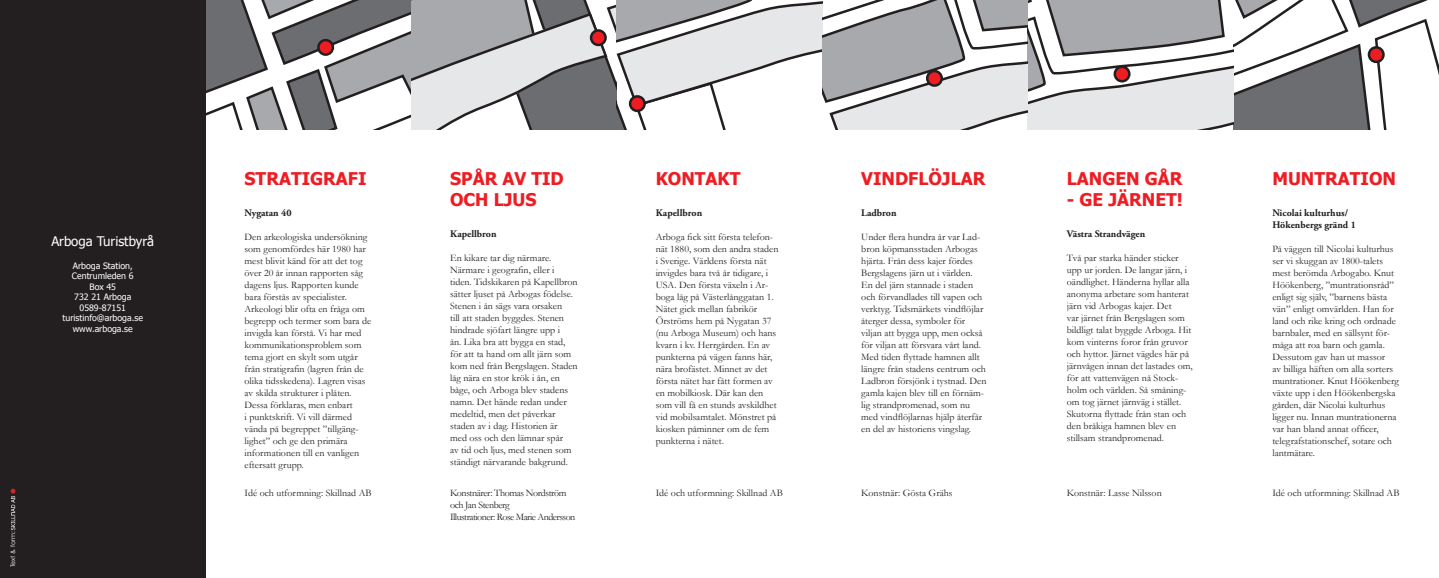
<style>
.page{position:relative;width:1439px;height:578px;background:#fff}
.page>*{position:absolute;margin:0;border:0;box-sizing:border-box;transform-origin:0 0}
.t1{font:700 17.5px/21px "Tahoma";color:#ee1d23}
.t2{font:13.12px "Tahoma";color:#fff}
.t3{font:10px/12px "Garamond";color:#231f20}
.t4{font:700 10px/12px "Adobe Garamond Pro";color:#231f20}
.t5{font:10px/12px "Garamond";letter-spacing:-.05em;color:#231f20}
.t6{font:8.75px/10.5px "Tahoma";color:#fff;text-align:center}
.t7{font:6.25px "Century Gothic";color:#fff}
</style>
<div class="page">
<div style="left:0;top:0;width:206px;height:578px;background:#231f20"></div>
<svg style="left:11px;top:488px;width:4px;height:42px"></svg>
<svg style="left:206px;top:0;width:1233px;height:129px"></svg>
<svg style="left:927px;top:71px;width:14px;height:15px"></svg>
<div style="left:926px;top:70px;width:17px;height:17px;border:2px solid #231f20;border-radius:50%"></div>
<h2 class="t2" style="left:51px;top:232px;width:104px">Arboga Turistbyrå</h2>
<p class="t6" style="left:63px;top:259px;width:82px">Arboga Station,<br>Centrumleden 6<br>Box 45<br>732 21 Arboga<br>0589-87151 turistinfo@arboga.se www.arboga.se</p>
<p class="t7" style="left:9px;top:567px;width:37px;rotate:-90deg">Text &amp; form:</p>
<h1 class="t1" style="left:244px;top:167px;width:123px">STRATIGRAFI</h1>
<p class="t4" style="left:244px;top:207px;width:49px">Nygatan 40</p>
<p class="t3" style="left:244px;top:230px;width:128px">Den arkeologiska undersökning som genomfördes här 1980 har mest blivit känd för att det tog över 20 år innan rapporten såg dagens ljus. Rapporten kunde bara förstås av specialister.<br>Arkeologi blir ofta en fråga om begrepp och termer som bara de invigda kan förstå. Vi har med kommunikationsproblem som tema gjort en skylt som utgår från stratigrafin (lagren från de olika tidsskedena). Lagren visas av skilda strukturer i plåten.<br>Dessa förklaras, men enbart<br>i punktskrift. Vi vill därmed vända på begreppet ”tillgäng&shy;lighet” och ge den primära informationen till en vanligen eftersatt grupp.</p>
<h1 class="t1" style="left:450px;top:167px;width:115px">SPÅR AV TID<br>OCH LJUS</h1>
<p class="t4" style="left:450px;top:228px;width:48px">Kapellbron</p>
<p class="t3" style="left:450px;top:251px;width:129px">En kikare tar dig närmare.<br>Närmare i geografin, eller i tiden. Tidskikaren på Kapellbron sätter ljuset på Arbogas födelse.<br>Stenen i ån sägs vara orsaken<br>till att staden byggdes. Stenen hindrade sjöfart längre upp i<br>ån. Lika bra att bygga en stad, för att ta hand om allt järn som kom ned från Bergslagen. Staden låg nära en stor krök i ån, en båge, och Arboga blev stadens namn. Det hände redan under medeltid, men det påverkar staden av i dag. Historien är<br>med oss och den lämnar spår<br>av tid och ljus, med stenen som ständigt närvarande bakgrund.</p>
<h1 class="t1" style="left:656px;top:167px;width:86px">KONTAKT</h1>
<p class="t4" style="left:656px;top:207px;width:48px">Kapellbron</p>
<p class="t3" style="left:656px;top:230px;width:124px">Arboga fick sitt första telefon&shy;nät 1880, som den andra staden i Sverige. Världens första nät invigdes bara två år tidigare, i<br>USA. Den första växeln i Ar&shy;boga låg på Västerlånggatan 1.<br>Nätet gick mellan fabrikör<br>Örströms hem på Nygatan 37 (nu Arboga Museum) och hans kvarn i kv. Herrgården. En av punkterna på vägen fanns här, nära brofästet. Minnet av det första nätet har fått formen av en mobilkiosk. Där kan den som vill få en stunds avskildhet vid mobilsamtalet. Mönstret på kiosken påminner om de fem punkterna i nätet.</p>
<h1 class="t1" style="left:861px;top:167px;width:126px">VINDFLÖJLAR</h1>
<p class="t4" style="left:861px;top:207px;width:37px">Ladbron</p>
<p class="t3" style="left:861px;top:230px;width:127px">Under flera hundra år var Lad&shy;bron köpmansstaden Arbogas hjärta. Från dess kajer fördes<br>Bergslagens järn ut i världen.<br>En del järn stannade i staden och förvandlades till vapen och verktyg. Tidsmärkets vindflöjlar återger dessa, symboler för viljan att bygga upp, men också för viljan att försvara vårt land.<br>Med tiden flyttade hamnen allt längre från stadens centrum och<br>Ladbron försjönk i tystnad. Den gamla kajen blev till en förnäm&shy;lig strandpromenad, som nu med vindflöjlarnas hjälp återfår en del av historiens vingslag.</p>
<h1 class="t1" style="left:1067px;top:167px;width:117px">LANGEN GÅR</h1>
<h1 class="t1" style="left:1067px;top:188px;width:118px">- GE JÄRNET!</h1>
<p class="t4" style="left:1067px;top:228px;width:80px">Västra Strandvägen</p>
<p class="t3" style="left:1067px;top:251px;width:127px">Två par starka händer sticker upp ur jorden. De langar järn, i oändlighet. Händerna hyllar alla anonyma arbetare som hanterat järn vid Arbogas kajer. Det<br>var järnet från Bergslagen som bildligt talat byggde Arboga. Hit kom vinterns foror från gruvor och hyttor. Järnet vägdes här på järnvågen innan det lastades om, för att vattenvägen nå Stock&shy;holm och världen. Så småning&shy;om tog järnet järnväg i stället.<br>Skutorna flyttade från stan och den bråkiga hamnen blev en stillsam strandpromenad.</p>
<h1 class="t1" style="left:1272px;top:167px;width:125px">MUNTRATION</h1>
<p class="t4" style="left:1272px;top:207px;width:85px">Nicolai kulturhus/<br>Hökenbergs gränd 1</p>
<p class="t3" style="left:1272px;top:242px;width:128px">På väggen till Nicolai kulturhus ser vi skuggan av 1800-talets mest berömda Arbogabo. Knut<br>Höökenberg, ”muntrationsråd” enligt sig själv, ”barnens bästa vän” enligt omvärlden. Han for land och rike kring och ordnade barnbaler, med en sällsynt för&shy;måga att roa barn och gamla.<br>Dessutom gav han ut massor<br>av billiga häften om alla sorters muntrationer. Knut Höökenberg växte upp i den Höökenbergska gården, där Nicolai kulturhus ligger nu. Innan muntrationerna var han bland annat officer, telegrafstationschef, sotare och lantmätare.</p>
<p class="t3" style="left:244px;top:486px;width:129px">Idé och utformning: Skillnad AB</p>
<p class="t5" style="left:450px;top:486px;width:127px">Konstnärer: Thomas Nordström och Jan Stenberg<br>Illustrationer: Rose Marie Andersson</p>
<p class="t3" style="left:656px;top:486px;width:129px">Idé och utformning: Skillnad AB</p>
<p class="t3" style="left:1067px;top:486px;width:96px">Konstnär: Lasse Nilsson</p>
<p class="t3" style="left:1272px;top:486px;width:129px">Idé och utformning: Skillnad AB</p>
<p class="t3" style="left:861px;top:486px;width:93px">Konstnär: Gösta Grähs</p>
</div>
